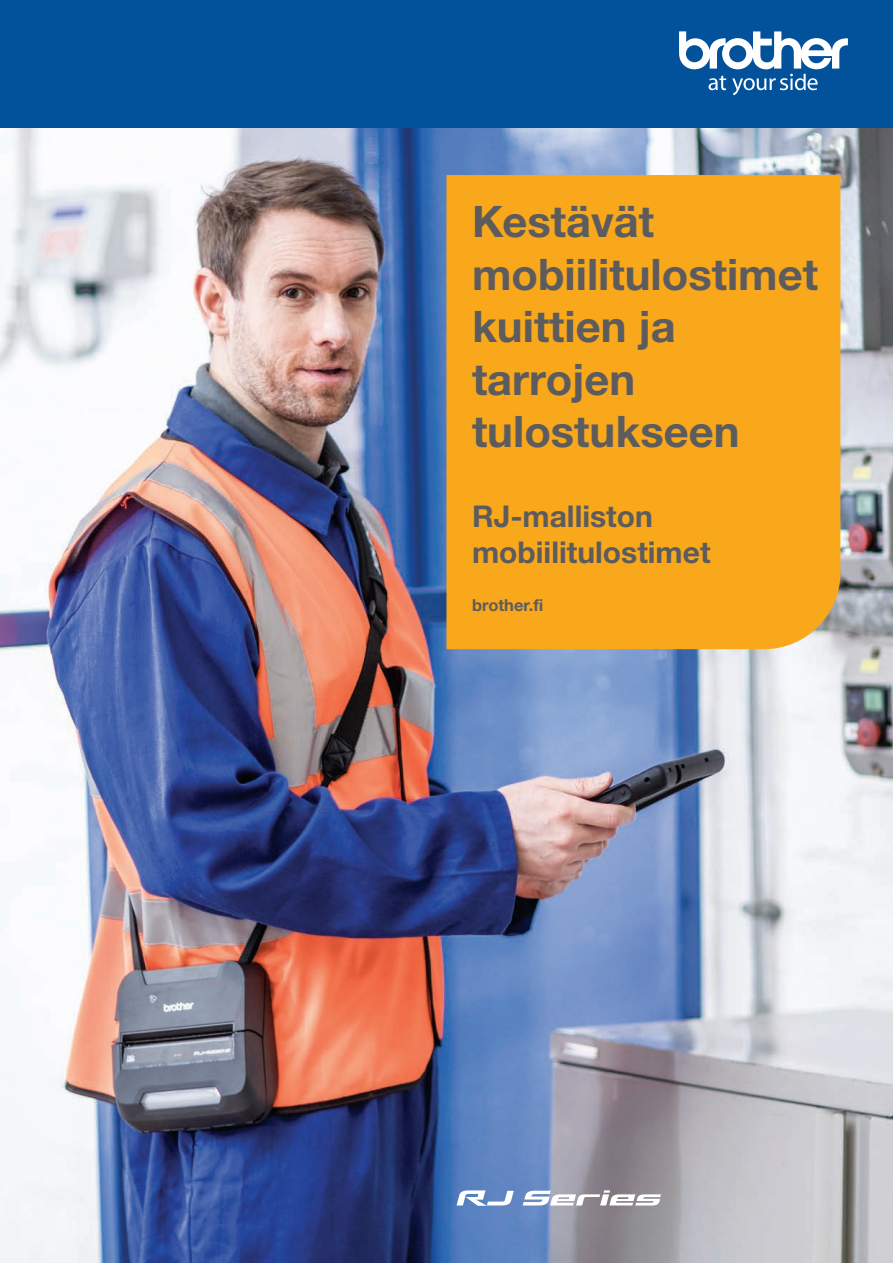
<style>
.page{position:relative;width:893px;height:1263px;background:#fff}
.page>*{position:absolute;margin:0;border:0;box-sizing:border-box;transform-origin:0 0}
.t1{font:700 43.5px/52.5px "Helvetica Neue LTW1 G";color:#5c5c5f}
.t2{font:700 30px "Helvetica Neue LTW1 G";color:#5c5c5f}
.t3{font:700 16.5px "Helvetica Neue LTW1 G";color:#5c5c5f}
</style>
<div class="page">
<img style="left:0;top:128px;width:893px;height:1135px">
<svg style="left:457px;top:1190px;width:57px;height:16px"></svg>
<svg style="left:523px;top:1190px;width:138px;height:15px"></svg>
<div style="left:0;top:0;width:893px;height:128px;background:#01519b"></div>
<svg style="left:679px;top:31px;width:169px;height:64px"></svg>
<div style="left:446px;top:175px;width:394px;height:474px;background:#f9a71b"></div>
<p class="t1" style="left:472px;top:195px;width:347px">Kestävät mobiilitulostimet kuittien ja tarrojen tulostukseen</p>
<p class="t2" style="left:472px;top:498px;width:182px">RJ-malliston</p>
<p class="t2" style="left:472px;top:534px;width:240px">mobiilitulostimet</p>
<p class="t3" style="left:472px;top:595px;width:73px">brother.fi</p>
</div>
